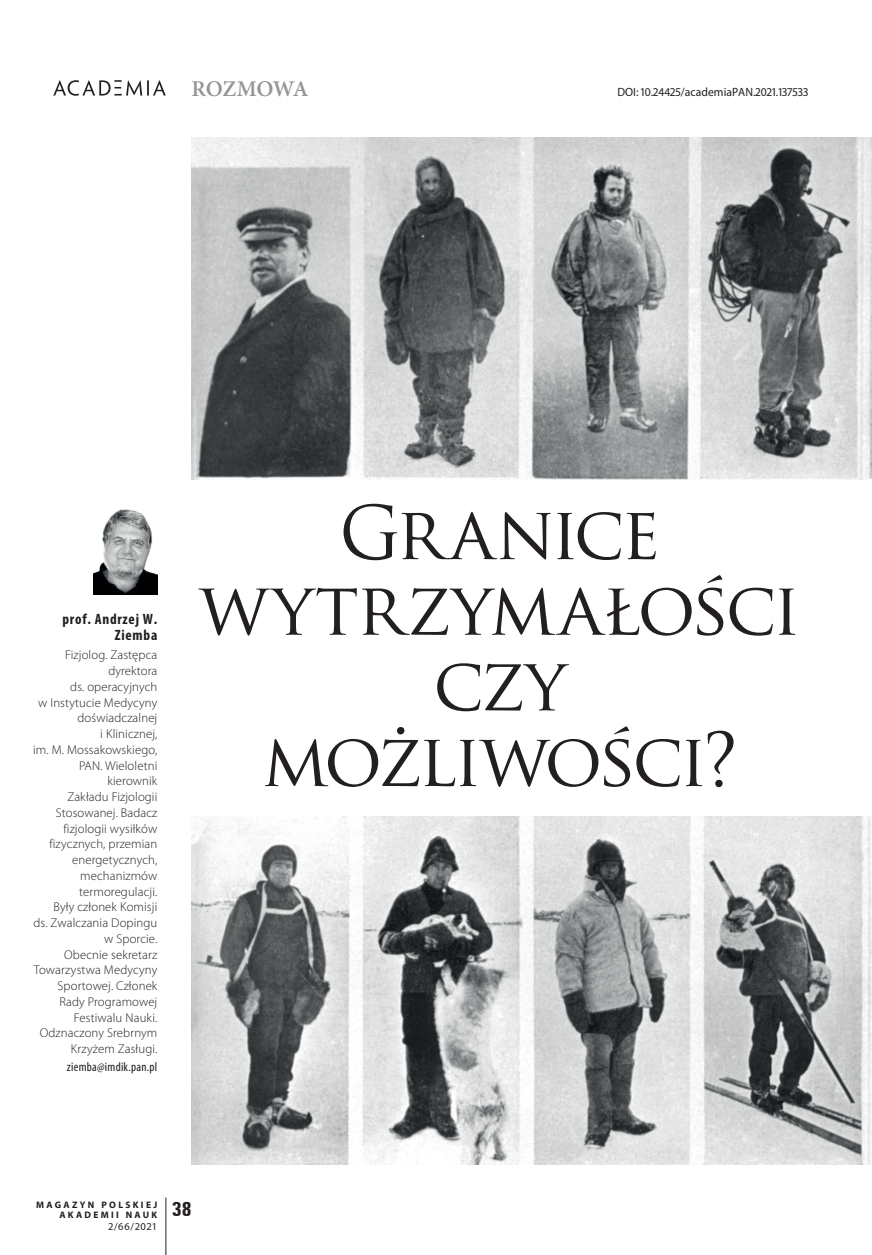
<style>
.page{position:relative;width:872px;height:1255px;background:#fff}
.page>*{position:absolute;margin:0;border:0;box-sizing:border-box;transform-origin:0 0}
.t1{font:72px/75.6px "Trajan Pro";letter-spacing:-.05em;color:#231f20;text-align:center}
.t2{font:600 22.5px "Minion Pro";letter-spacing:-.015em;color:#939598}
.t3{font:700 condensed 21px "Unitus TEE";color:#231f20}
.t4{font:700 condensed 15px/16.5px "Myriad Pro";letter-spacing:.05em;color:#231f20;text-align:right}
.t5{font:300 12.75px/15.8px "Myriad Pro";letter-spacing:.01em;color:#231f20;text-align:right}
.t6{font:condensed 12.75px "Myriad Pro";letter-spacing:.02em;color:#231f20}
.t7{font:12px "Myriad Pro";letter-spacing:.005em;color:#231f20}
.t8{font:10.5px "Myriad Pro";color:#231f20}
.t9{font:700 9.45px/10.5px "Myriad Pro";letter-spacing:.245em;color:#231f20;text-align:right}
</style>
<div class="page">
<hr style="left:166px;top:1197px;width:1px;height:57px;background:#231f20">
<img style="left:94px;top:509px;width:63px;height:85px">
<img style="left:191px;top:816px;width:681px;height:347px">
<img style="left:191px;top:137px;width:681px;height:342px">
<svg style="left:53px;top:80px;width:113px;height:16px"></svg>
<h2 class="t2" style="left:191px;top:73px;width:118px">ROZMOWA</h2>
<p class="t7" style="left:617px;top:84px;width:192px">DOI: 10.24425/academiaPAN.2021.137533</p>
<p class="t4" style="left:62px;top:610px;width:96px">prof. Andrzej W.<br>Ziemba</p>
<p class="t5" style="left:33px;top:647px;width:126px">Fizjolog. Zastępca dyrektora<br>ds. operacyjnych<br>w Instytucie Medycyny doświadczalnej<br>i Klinicznej,<br>im. M. Mossakowskiego,<br>PAN. Wieloletni kierownik<br>Zakładu Fizjologii<br>Stosowanej. Badacz fizjologii wysiłków fizycznych, przemian energetycznych, mechanizmów termoregulacji.<br>Były członek Komisji<br>ds. Zwalczania Dopingu w Sporcie.<br>Obecnie sekretarz<br>Towarzystwa Medycyny<br>Sportowej. Członek<br>Rady Programowej<br>Festiwalu Nauki.<br>Odznaczony Srebrnym<br>Krzyżem Zasługi.</p>
<p class="t6" style="left:67px;top:1058px;width:92px">ziemba@imdik.pan.pl</p>
<h1 class="t1" style="left:199px;top:494px;width:603px">GRANICE<br>WYTRZYMAŁOŚCI<br>CZY<br>MOŻLIWOŚCI?</h1>
<p class="t9" style="left:36px;top:1198px;width:123px">MAGAZYN POLSKIEJ<br>AKADEMII NAUK</p>
<p class="t8" style="left:108px;top:1220px;width:51px">2/66/2021</p>
<h3 class="t3" style="left:172px;top:1196px;width:21px">38</h3>
</div>
